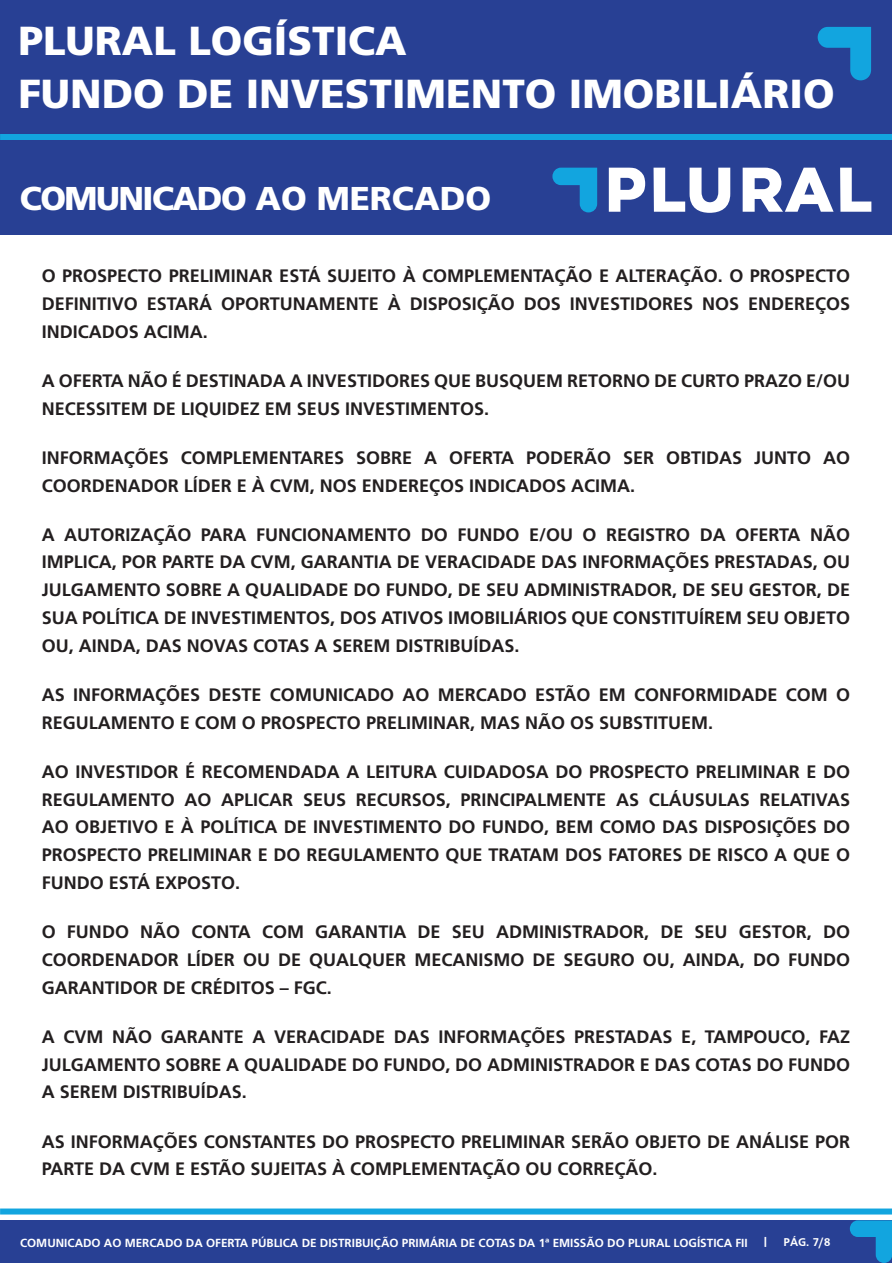
<style>
.page{position:relative;width:892px;height:1263px;background:#fff}
.page>*{position:absolute;margin:0;border:0;box-sizing:border-box;transform-origin:0 0}
.t1{font:40.5px/52.5px "Frutiger LT 75 Blk";color:#fff}
.t2{font:33px "Frutiger LT 75 Blk";letter-spacing:-.045em;color:#fff}
.t3{font:18px/27.8px "Frutiger LT 65 Bd";color:#231f20;text-align:justify}
.t4{font:11.7px "Frutiger LT 65 Bd";color:#fff}
.t5{font:700 11.7px "Frutiger";color:#fff}
</style>
<div class="page">
<div style="left:0;top:0;width:891px;height:234px;background:#284094"></div>
<svg style="left:608px;top:168px;width:37px;height:44px"></svg>
<svg style="left:742px;top:168px;width:91px;height:44px"></svg>
<svg style="left:653px;top:168px;width:77px;height:45px"></svg>
<svg style="left:840px;top:168px;width:31px;height:44px"></svg>
<svg style="left:552px;top:168px;width:45px;height:44px"></svg>
<svg style="left:817px;top:27px;width:54px;height:53px"></svg>
<div style="left:0;top:1220px;width:891px;height:42px;background:#284094"></div>
<svg style="left:849px;top:1220px;width:42px;height:42px"></svg>
<div style="left:0;top:134px;width:891px;height:6px;background:#12a5df"></div>
<div style="left:0;top:1208px;width:891px;height:6px;background:#12a5df"></div>
<h1 class="t1" style="left:18px;top:15px;width:817px">PLURAL LOGÍSTICA<br>FUNDO DE INVESTIMENTO IMOBILIÁRIO</h1>
<h2 class="t2" style="left:20px;top:179px;width:472px">COMUNICADO AO MERCADO</h2>
<p class="t3" style="left:42px;top:262px;width:809px">O PROSPECTO PRELIMINAR ESTÁ SUJEITO À COMPLEMENTAÇÃO E ALTERAÇÃO. O PROSPECTO DEFINITIVO ESTARÁ OPORTUNAMENTE À DISPOSIÇÃO DOS INVESTIDORES NOS ENDEREÇOS INDICADOS ACIMA.</p>
<p class="t3" style="left:42px;top:367px;width:809px">A OFERTA NÃO É DESTINADA A INVESTIDORES QUE BUSQUEM RETORNO DE CURTO PRAZO E/OU<br>NECESSITEM DE LIQUIDEZ EM SEUS INVESTIMENTOS.</p>
<p class="t3" style="left:42px;top:443px;width:809px">INFORMAÇÕES COMPLEMENTARES SOBRE A OFERTA PODERÃO SER OBTIDAS JUNTO AO<br>COORDENADOR LÍDER E À CVM, NOS ENDEREÇOS INDICADOS ACIMA.</p>
<p class="t3" style="left:42px;top:520px;width:809px">A AUTORIZAÇÃO PARA FUNCIONAMENTO DO FUNDO E/OU O REGISTRO DA OFERTA NÃO IMPLICA, POR PARTE DA CVM, GARANTIA DE VERACIDADE DAS INFORMAÇÕES PRESTADAS, OU JULGAMENTO SOBRE A QUALIDADE DO FUNDO, DE SEU ADMINISTRADOR, DE SEU GESTOR, DE SUA POLÍTICA DE INVESTIMENTOS, DOS ATIVOS IMOBILIÁRIOS QUE CONSTITUÍREM SEU OBJETO OU, AINDA, DAS NOVAS COTAS A SEREM DISTRIBUÍDAS.</p>
<p class="t3" style="left:42px;top:681px;width:809px">AS INFORMAÇÕES DESTE COMUNICADO AO MERCADO ESTÃO EM CONFORMIDADE COM O<br>REGULAMENTO E COM O PROSPECTO PRELIMINAR, MAS NÃO OS SUBSTITUEM.</p>
<p class="t3" style="left:42px;top:757px;width:809px">AO INVESTIDOR É RECOMENDADA A LEITURA CUIDADOSA DO PROSPECTO PRELIMINAR E DO REGULAMENTO AO APLICAR SEUS RECURSOS, PRINCIPALMENTE AS CLÁUSULAS RELATIVAS AO OBJETIVO E À POLÍTICA DE INVESTIMENTO DO FUNDO, BEM COMO DAS DISPOSIÇÕES DO PROSPECTO PRELIMINAR E DO REGULAMENTO QUE TRATAM DOS FATORES DE RISCO A QUE O FUNDO ESTÁ EXPOSTO.</p>
<p class="t3" style="left:42px;top:918px;width:809px">O FUNDO NÃO CONTA COM GARANTIA DE SEU ADMINISTRADOR, DE SEU GESTOR, DO COORDENADOR LÍDER OU DE QUALQUER MECANISMO DE SEGURO OU, AINDA, DO FUNDO GARANTIDOR DE CRÉDITOS – FGC.</p>
<p class="t3" style="left:42px;top:1022px;width:809px">A CVM NÃO GARANTE A VERACIDADE DAS INFORMAÇÕES PRESTADAS E, TAMPOUCO, FAZ JULGAMENTO SOBRE A QUALIDADE DO FUNDO, DO ADMINISTRADOR E DAS COTAS DO FUNDO A SEREM DISTRIBUÍDAS.</p>
<p class="t3" style="left:42px;top:1127px;width:809px">AS INFORMAÇÕES CONSTANTES DO PROSPECTO PRELIMINAR SERÃO OBJETO DE ANÁLISE POR<br>PARTE DA CVM E ESTÃO SUJEITAS À COMPLEMENTAÇÃO OU CORREÇÃO.</p>
<p class="t4" style="left:20px;top:1235px;width:749px">COMUNICADO AO MERCADO DA OFERTA PÚBLICA DE DISTRIBUIÇÃO PRIMÁRIA DE COTAS DA 1ª EMISSÃO DO PLURAL LOGÍSTICA FII <sup>|</sup></p>
<p class="t5" style="left:783px;top:1235px;width:48px">PÁG. 7/8</p>
</div>
